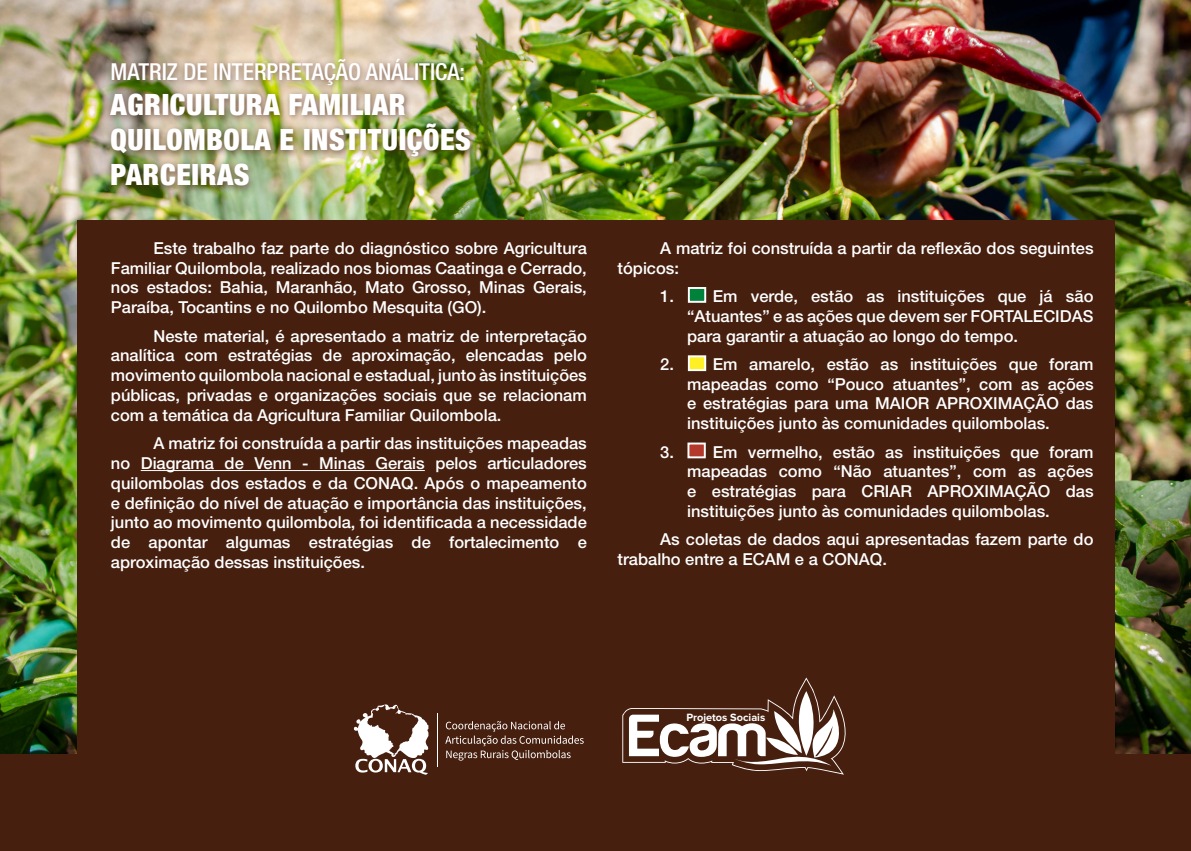
<style>
.page{position:relative;width:1191px;height:851px;background:#fff}
.page>*{position:absolute;margin:0;border:0;box-sizing:border-box;transform-origin:0 0}
.Titulos_2{font:900 condensed 29.25px/35.1px "Helvetica Neue";letter-spacing:.02em;color:#fff}
.Titulos_2-2{font:500 condensed 23.4px "Helvetica Neue LT Com";color:#fff}
.t1{font:500 16.5px/19.8px "Helvetica Neue LT Std";color:#fff;text-align:justify}
.t2{font:700 10.95px "Proxima Nova";color:#fff}
</style>
<div class="page">
<div style="left:0;top:648px;width:1191px;height:202px;background:#461f0f"></div>
<img style="left:0;top:0;width:1191px;height:753px">
<div style="left:105px;top:54px;width:373px;height:140px;background:#461f0f;opacity:.65"></div>
<div style="left:77px;top:221px;width:1037px;height:576px;background:#461f0f"></div>
<hr style="left:141px;top:470px;width:284px;height:1px;background:#fff">
<svg style="left:622px;top:677px;width:224px;height:97px"></svg>
<svg style="left:354px;top:704px;width:74px;height:70px"></svg>
<hr style="left:437px;top:712px;width:1px;height:54px;background:#fff">
<svg style="left:445px;top:721px;width:139px;height:39px"></svg>
<div style="left:688px;top:287px;width:18px;height:16px;background:#00823b;border:2px solid #fff"></div>
<div style="left:688px;top:355px;width:18px;height:16px;background:#fff026;border:2px solid #fff"></div>
<div style="left:687px;top:442px;width:19px;height:16px;background:#b4392d;border:2px solid #fff"></div>
<p class="Titulos_2-2" style="left:111px;top:58px;width:356px">MATRIZ DE INTERPRETAÇÃO ANÁLITICA:</p>
<p class="Titulos_2" style="left:111px;top:85px;width:297px">AGRICULTURA FAMILIAR</p>
<p class="Titulos_2" style="left:111px;top:120px;width:362px">QUILOMBOLA E INSTITUIÇÕES<br>PARCEIRAS</p>
<p class="t1" style="left:111px;top:238px;width:477px;text-indent:43px">Este trabalho faz parte do diagnóstico sobre Agricultura Familiar Quilombola, realizado nos biomas Caatinga e Cerrado, nos estados: Bahia, Maranhão, Mato Grosso, Minas Gerais, Paraíba, Tocantins e no Quilombo Mesquita (GO).</p>
<p class="t1" style="left:111px;top:325px;width:477px;text-indent:43px">Neste material, é apresentado a matriz de interpretação analítica com estratégias de aproximação, elencadas pelo movimento quilombola nacional e estadual, junto às instituições públicas, privadas e organizações sociais que se relacionam com a temática da Agricultura Familiar Quilombola.</p>
<p class="t1" style="left:111px;top:433px;width:477px;text-indent:43px">A matriz foi construída a partir das instituições mapeadas no Diagrama de Venn - Minas Gerais pelos articuladores quilombolas dos estados e da CONAQ. Após o mapeamento e definição do nível de atuação e importância das instituições, junto ao movimento quilombola, foi identificada a necessidade de apontar algumas estratégias de fortalecimento e aproximação dessas instituições.</p>
<p class="t1" style="left:617px;top:238px;width:477px;text-indent:43px">A matriz foi construída a partir da reflexão dos seguintes tópicos:</p>
<p class="t1" style="left:687px;top:286px;width:408px;text-indent:-27px">1. Em verde, estão as instituições que já são “Atuantes” e as ações que devem ser FORTALECIDAS para garantir a atuação ao longo do tempo.</p>
<p class="t1" style="left:687px;top:354px;width:408px;text-indent:-27px">2. Em amarelo, estão as instituições que foram mapeadas como “Pouco atuantes”, com as ações e estratégias para uma MAIOR APROXIMAÇÃO das instituições junto às comunidades quilombolas.</p>
<p class="t1" style="left:687px;top:441px;width:408px;text-indent:-27px">3. Em vermelho, estão as instituições que foram mapeadas como “Não atuantes”, com as ações e estratégias para CRIAR APROXIMAÇÃO das instituições junto às comunidades quilombolas.</p>
<p class="t1" style="left:617px;top:529px;width:477px;text-indent:43px">As coletas de dados aqui apresentadas fazem parte do trabalho entre a ECAM e a CONAQ.</p>
<p class="t2" style="left:686px;top:711px;width:80px">Projetos Sociais</p>
</div>
